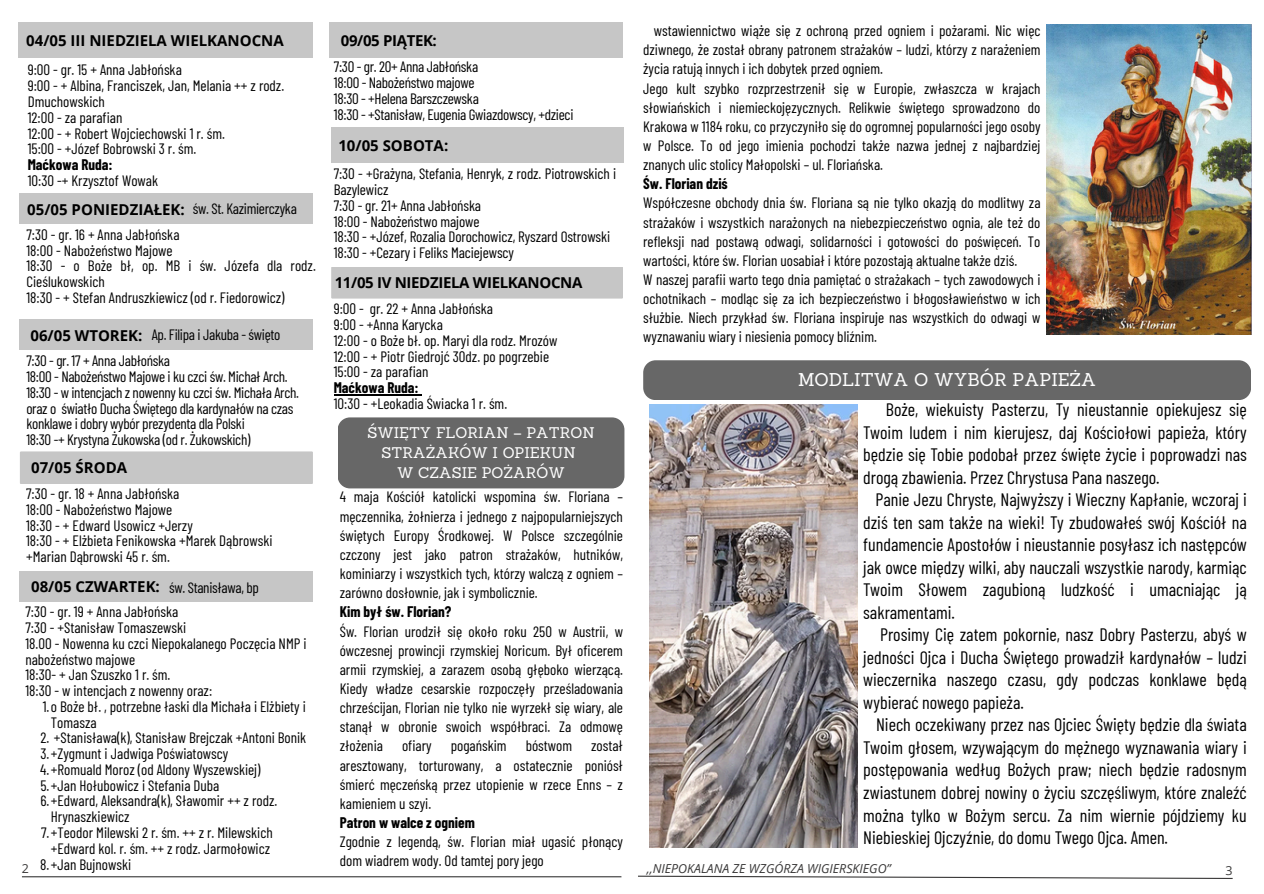
<style>
.page{position:relative;width:1264px;height:894px;background:#fff}
.page>*{position:absolute;margin:0;border:0;box-sizing:border-box;transform-origin:0 0}
.t1{font:18px "Barlow Condensed";color:#000}
.t2{font:18px "Sanchez";color:#fff}
.t3{font:15px/19.2px "Barlow Condensed";color:#000}
.t4{font:15px/15.8px "Barlow Condensed";letter-spacing:-.02em;color:#000}
.t5{font:700 15px "Open Sans";color:#000}
.t6{font:15px/20.2px "Sanchez";color:#fff;text-align:center}
.t7{font:700 15px "Open Sans";letter-spacing:-.02em;color:#000}
.t8{font:700 15px "Open Sans";letter-spacing:-.025em;color:#000}
.t9{font:italic 12.45px "Open Sans";color:#3a3939}
.t10{font:12.45px "Open Sans";color:#3a3939}
.s1{font-weight:700}
</style>
<div class="page">
<hr style="left:22px;top:875px;width:599px;height:2px;background:#3a3939">
<svg style="left:638px;top:875px;width:595px;height:4px"></svg>
<div style="left:337px;top:417px;width:287px;height:71px;background:#676767;border-radius:12px"></div>
<div style="left:18px;top:22px;width:295px;height:36px;background:#c6c6c6"></div>
<div style="left:20px;top:193px;width:293px;height:31px;background:#c6c6c6"></div>
<div style="left:19px;top:319px;width:293px;height:31px;background:#c6c6c6"></div>
<div style="left:20px;top:451px;width:293px;height:33px;background:#c6c6c6"></div>
<div style="left:20px;top:571px;width:293px;height:30px;background:#c6c6c6"></div>
<div style="left:331px;top:266px;width:292px;height:32px;background:#c6c6c6"></div>
<div style="left:331px;top:127px;width:292px;height:36px;background:#c6c6c6"></div>
<div style="left:329px;top:22px;width:293px;height:36px;background:#c6c6c6"></div>
<img style="left:1046px;top:25px;width:204px;height:309px">
<div style="left:643px;top:360px;width:608px;height:40px;background:#676767;border-radius:12px"></div>
<img style="left:649px;top:404px;width:208px;height:442px">
<hr style="left:334px;top:394px;width:84px;height:1px;background:#000">
<h3 class="t8" style="left:341px;top:30px;width:98px">09/05 PIĄTEK:</h3>
<h3 class="t3" style="left:643px;top:20px;width:399px;text-indent:11px">wstawiennictwo wiąże się z ochroną przed ogniem i pożarami. Nic więc dziwnego, że został obrany patronem strażaków – ludzi, którzy z narażeniem życia ratują innych i ich dobytek przed ogniem.<br>Jego kult szybko rozprzestrzenił się w Europie, zwłaszcza w krajach słowiańskich i niemieckojęzycznych. Relikwie świętego sprowadzono do Krakowa w 1184 roku, co przyczyniło się do ogromnej popularności jego osoby w Polsce. To od jego imienia pochodzi także nazwa jednej z najbardziej znanych ulic stolicy Małopolski – ul. Floriańska.<br><span class="s1">Św. Florian dziś<br></span>Współczesne obchody dnia św. Floriana są nie tylko okazją do modlitwy za strażaków i wszystkich narażonych na niebezpieczeństwo ognia, ale też do refleksji nad postawą odwagi, solidarności i gotowości do poświęceń. To wartości, które św. Florian uosabiał i które pozostają aktualne także dziś.<br>W naszej parafii warto tego dnia pamiętać o strażakach – tych zawodowych i ochotnikach – modląc się za ich bezpieczeństwo i błogosławieństwo w ich służbie. Niech przykład św. Floriana inspiruje nas wszystkich do odwagi w wyznawaniu wiary i niesienia pomocy bliźnim.</h3>
<h5 class="t2" style="left:798px;top:368px;width:300px">MODLITWA O WYBÓR PAPIEŻA</h5>
<h5 class="t5" style="left:26px;top:30px;width:259px">04/05 III NIEDZIELA WIELKANOCNA</h5>
<p class="t4" style="left:334px;top:59px;width:241px">7:30 - gr. 20+ Anna Jabłońska<br>18:00 - Nabożeństwo majowe<br>18:30 - +Helena Barszczewska<br>18:30 - +Stanisław, Eugenia Gwiazdowscy, +dzieci</p>
<p class="t3" style="left:28px;top:62px;width:258px;line-height:15.8px">9:00 - gr. 15 + Anna Jabłońska<br>9:00 - + Albina, Franciszek, Jan, Melania ++ z rodz.<br>Dmuchowskich<br>12:00 - za parafian<br>12:00 - + Robert Wojciechowski 1 r. śm.<br>15:00 - +Józef Bobrowski 3 r. śm.<br><span class="s1">Maćkowa Ruda:<br></span>10:30 -+ Krzysztof Wowak</p>
<h5 class="t5" style="left:338px;top:134px;width:111px">10/05 SOBOTA:</h5>
<h4 class="t3" style="left:334px;top:165px;width:284px;line-height:15.8px">7:30 - +Grażyna, Stefania, Henryk, z rodz. Piotrowskich i Bazylewicz<br>7:30 - gr. 21+ Anna Jabłońska<br>18:00 - Nabożeństwo majowe<br>18:30 - +Józef, Rozalia Dorochowicz, Ryszard Ostrowski 18:30 - +Cezary i Feliks Maciejewscy</h4>
<p class="t4" style="left:193px;top:200px;width:105px">św. St. Kazimierczyka</p>
<h5 class="t5" style="left:27px;top:199px;width:159px">05/05 PONIEDZIAŁEK:</h5>
<p class="t3" style="left:26px;top:226px;width:291px;line-height:15.8px">7:30 - gr. 16 + Anna Jabłońska<br>18:00 - Nabożeństwo Majowe<br>18:30 - o Boże bł, op. MB i św. Józefa dla rodz.<br>Cieślukowskich<br>18:30 - + Stefan Andruszkiewicz (od r. Fiedorowicz)</p>
<h5 class="t7" style="left:335px;top:272px;width:249px">11/05 IV NIEDZIELA WIELKANOCNA</h5>
<p class="t3" style="left:334px;top:300px;width:225px;line-height:15.8px">9:00 - gr. 22 + Anna Jabłońska<br>9:00 - +Anna Karycka<br>12:00 - o Boże bł. op. Maryi dla rodz. Mrozów<br>12:00 - + Piotr Giedrojć 30dz. po pogrzebie<br>15:00 - za parafian<br><span class="s1">Maćkowa Ruda:<br></span>10:30 - +Leokadia Świacka 1 r. śm.</p>
<p class="t4" style="left:152px;top:326px;width:130px">Ap. Filipa i Jakuba - święto</p>
<h3 class="t5" style="left:30px;top:324px;width:114px">06/05 WTOREK:</h3>
<h2 class="t4" style="left:26px;top:352px;width:274px">7:30 - gr. 17 + Anna Jabłońska<br>18:00 - Nabożeństwo Majowe i ku czci św. Michał Arch.<br>18:30 - w intencjach z nowenny ku czci św. Michała Arch. oraz o światło Ducha Świętego dla kardynałów na czas konklawe i dobry wybór prezydenta dla Polski<br>18:30 -+ Krystyna Żukowska (od r. Żukowskich)</h2>
<p class="t1" style="left:885px;top:398px;width:362px">Boże, wiekuisty Pasterzu, Ty nieustannie opiekujesz się</p>
<p class="t1" style="left:863px;top:420px;width:385px">Twoim ludem i nim kierujesz, daj Kościołowi papieża, który</p>
<p class="t1" style="left:863px;top:443px;width:385px">będzie się Tobie podobał przez święte życie i poprowadzi nas</p>
<p class="t1" style="left:863px;top:465px;width:298px">drogą zbawienia. Przez Chrystusa Pana naszego.</p>
<p class="t1" style="left:875px;top:488px;width:373px">Panie Jezu Chryste, Najwyższy i Wieczny Kapłanie, wczoraj i</p>
<p class="t1" style="left:863px;top:510px;width:385px">dziś ten sam także na wieki! Ty zbudowałeś swój Kościół na</p>
<p class="t1" style="left:863px;top:533px;width:385px">fundamencie Apostołów i nieustannie posyłasz ich następców</p>
<p class="t1" style="left:863px;top:555px;width:385px">jak owce między wilki, aby nauczali wszystkie narody, karmiąc</p>
<p class="t1" style="left:863px;top:578px;width:385px">Twoim Słowem zagubioną ludzkość i umacniając ją</p>
<p class="t1" style="left:863px;top:600px;width:93px">sakramentami.</p>
<p class="t1" style="left:880px;top:623px;width:368px">Prosimy Cię zatem pokornie, nasz Dobry Pasterzu, abyś w</p>
<p class="t1" style="left:863px;top:645px;width:385px">jedności Ojca i Ducha Świętego prowadził kardynałów – ludzi</p>
<p class="t1" style="left:863px;top:668px;width:385px">wieczernika naszego czasu, gdy podczas konklawe będą</p>
<p class="t1" style="left:863px;top:690px;width:162px">wybierać nowego papieża.</p>
<p class="t1" style="left:876px;top:713px;width:372px">Niech oczekiwany przez nas Ojciec Święty będzie dla świata</p>
<p class="t1" style="left:863px;top:735px;width:385px">Twoim głosem, wzywającym do mężnego wyznawania wiary i</p>
<p class="t1" style="left:863px;top:758px;width:385px">postępowania według Bożych praw; niech będzie radosnym</p>
<p class="t1" style="left:863px;top:780px;width:385px">zwiastunem dobrej nowiny o życiu szczęśliwym, które znaleźć</p>
<p class="t1" style="left:863px;top:803px;width:385px">można tylko w Bożym sercu. Za nim wiernie pójdziemy ku</p>
<p class="t1" style="left:863px;top:825px;width:306px">Niebieskiej Ojczyźnie, do domu Twego Ojca. Amen.</p>
<p class="t6" style="left:367px;top:422px;width:229px">ŚWIĘTY FLORIAN – PATRON<br>STRAŻAKÓW I OPIEKUN<br>W CZASIE POŻARÓW</p>
<h5 class="t5" style="left:31px;top:456px;width:97px">07/05 ŚRODA</h5>
<p class="t3" style="left:26px;top:485px;width:248px;line-height:15.8px">7:30 - gr. 18 + Anna Jabłońska<br>18:00 - Nabożeństwo Majowe<br>18:30 - + Edward Usowicz +Jerzy<br>18:30 - + Elżbieta Fenikowska +Marek Dąbrowski +Marian Dąbrowski 45 r. śm.</p>
<h1 class="t3" style="left:340px;top:486px;width:285px">4 maja Kościół katolicki wspomina św. Floriana – męczennika, żołnierza i jednego z najpopularniejszych świętych Europy Środkowej. W Polsce szczególnie czczony jest jako patron strażaków, hutników, kominiarzy i wszystkich tych, którzy walczą z ogniem – zarówno dosłownie, jak i symbolicznie.<br><span class="s1">Kim był św. Florian?<br></span>Św. Florian urodził się około roku 250 w Austrii, w ówczesnej prowincji rzymskiej Noricum. Był oficerem armii rzymskiej, a zarazem osobą głęboko wierzącą.<br>Kiedy władze cesarskie rozpoczęły prześladowania chrześcijan, Florian nie tylko nie wyrzekł się wiary, ale stanął w obronie swoich współbraci. Za odmowę złożenia</h1>
<h3 class="t5" style="left:31px;top:576px;width:130px">08/05 CZWARTEK:</h3>
<p class="t4" style="left:169px;top:578px;width:91px">św. Stanisława, bp</p>
<h3 class="t3" style="left:25px;top:603px;width:283px;line-height:15.8px">7:30 - gr. 19 + Anna Jabłońska<br>7:30 - +Stanisław Tomaszewski<br>18.00 - Nowenna ku czci Niepokalanego Poczęcia NMP i nabożeństwo majowe<br>18:30- + Jan Szuszko 1 r. śm.<br>18:30 - w intencjach z nowenny oraz:</h3>
<h5 class="t3" style="left:51px;top:697px;width:256px;line-height:15.8px;text-indent:-8px">1.o Boże bł. , potrzebne łaski dla Michała i Elżbiety i<br>Tomasza</h5>
<h5 class="t3" style="left:40px;top:727px;width:267px">2. +Stanisława(k), Stanisław Brejczak +Antoni Bonik</h5>
<h3 class="t3" style="left:40px;top:743px;width:189px">3.+Zygmunt i Jadwiga Poświatowscy</h3>
<h5 class="t3" style="left:40px;top:759px;width:222px">4.+Romuald Moroz (od Aldony Wyszewskiej)</h5>
<h5 class="t3" style="left:40px;top:774px;width:180px">5.+Jan Hołubowicz i Stefania Duba</h5>
<p class="t3" style="left:51px;top:792px;width:228px;line-height:15.8px;text-indent:-11px">6.+Edward, Aleksandra(k), Sławomir ++ z rodz.<br>Hrynaszkiewicz</p>
<p class="t3" style="left:41px;top:823px;width:233px;line-height:15.8px;text-align:center">7.+Teodor Milewski 2 r. śm. ++ z r. Milewskich +Edward kol. r. śm. ++ z rodz. Jarmołowicz</p>
<p class="t3" style="left:40px;top:853px;width:93px">8.+Jan Bujnowski</p>
<h1 class="t3" style="left:402px;top:735px;width:31px">ofiary</h1>
<h1 class="t3" style="left:450px;top:735px;width:57px">pogańskim</h1>
<h1 class="t3" style="left:525px;top:735px;width:48px">bóstwom</h1>
<h1 class="t3" style="left:340px;top:735px;width:285px;text-indent:251px">został aresztowany, torturowany, a ostatecznie poniósł śmierć męczeńską przez utopienie w rzece Enns – z kamieniem u szyi.<br><span class="s1">Patron w walce z ogniem<br></span>Zgodnie z legendą, św. Florian miał ugasić płonący dom wiadrem wody. Od tamtej pory jego</h1>
<h3 class="t10" style="left:22px;top:859px;width:9px">2</h3>
<h3 class="t9" style="left:646px;top:859px;width:246px">,,NIEPOKALANA ZE WZGÓRZA WIGIERSKIEGO”</h3>
<h5 class="t10" style="left:1225px;top:861px;width:9px">3</h5>
</div>
